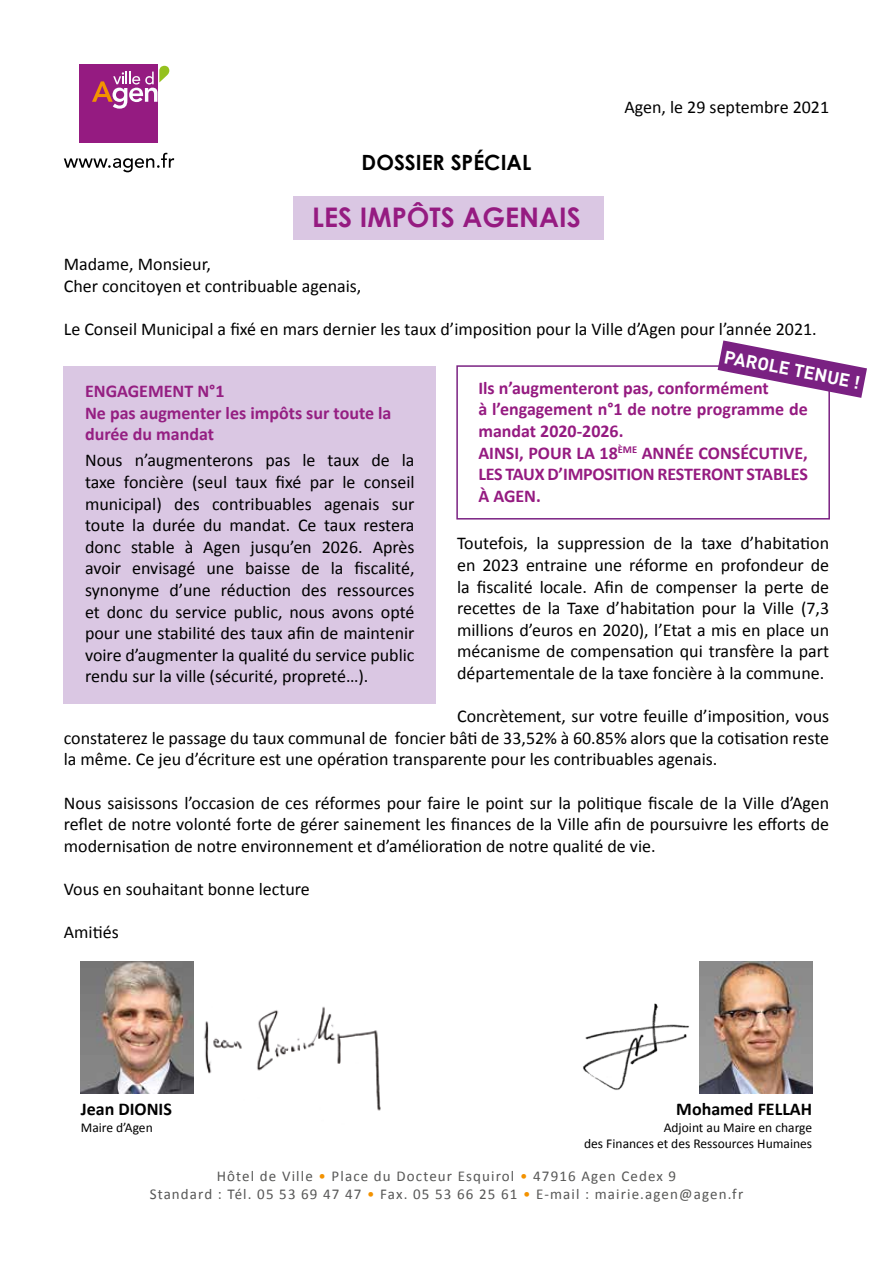
<style>
.page{position:relative;width:893px;height:1263px;background:#fff}
.page>*{position:absolute;margin:0;border:0;box-sizing:border-box;transform-origin:0 0}
.t1{font:700 27px "Century Gothic";color:#951b81}
.t2{font:700 21px "Century Gothic";color:#000}
.t3{font:18px/21.6px "Calibri";color:#000;text-align:justify}
.t4{font:700 18px/21.6px "Calibri";color:#951b81}
.t5{font:700 18px/21.6px "Calibri";color:#951f82}
.t6{font:700 18px "Calibri";color:#000}
.t7{font:700 18px "DIN";color:#fff}
.t8{font:15px/18px "Calibri";letter-spacing:.075em;color:#575756;text-align:center}
.t9{font:13.5px/16.2px "Calibri";color:#000;text-align:right}
.s1{color:#f39200}
</style>
<div class="page">
<div style="left:64px;top:366px;width:372px;height:337px;background:#dac7e3"></div>
<div style="left:456px;top:365px;width:374px;height:154px;border:2px solid #7a2182"></div>
<div style="left:293px;top:196px;width:311px;height:44px;background:#dac7e3"></div>
<img style="left:203px;top:1006px;width:178px;height:105px">
<img style="left:583px;top:1003px;width:106px;height:87px">
<div style="left:79px;top:64px;width:78px;height:78px;background:#951b81"></div>
<svg style="left:92px;top:66px;width:77px;height:43px"></svg>
<svg style="left:64px;top:153px;width:110px;height:19px"></svg>
<img style="left:81px;top:961px;width:113px;height:133px">
<img style="left:699px;top:961px;width:113px;height:133px">
<svg style="left:685px;top:340px;width:182px;height:78px"></svg>
<p class="t3" style="left:624px;top:96px;width:206px">Agen, le 29 septembre 2021</p>
<p class="t2" style="left:362px;top:149px;width:171px">DOSSIER SPÉCIAL</p>
<h1 class="t1" style="left:312px;top:200px;width:270px">LES IMPÔTS AGENAIS</h1>
<p class="t3" style="left:64px;top:253px;width:299px">Madame, Monsieur,<br>Cher concitoyen et contribuable agenais,</p>
<p class="t3" style="left:64px;top:318px;width:754px">Le Conseil Municipal a fixé en mars dernier les taux d’imposition pour la Ville d’Agen pour l’année 2021.</p>
<p class="t7" style="left:727px;top:345px;width:139px;rotate:11deg">PAROLE TENUE !</p>
<p class="t4" style="left:478px;top:376px;width:331px">Ils n’augmenteront pas, conformément<br>à l’engagement n°1 de notre programme de mandat 2020-2026.<br>AINSI, POUR LA 18<sup>ÈME</sup> ANNÉE CONSÉCUTIVE,<br>LES TAUX D’IMPOSITION RESTERONT STABLES<br>À AGEN.</p>
<p class="t3" style="left:457px;top:532px;width:374px">Toutefois, la suppression de la taxe d’habitation en 2023 entraine une réforme en profondeur de la fiscalité locale. Afin de compenser la perte de recettes de la Taxe d’habitation pour la Ville (7,3 millions d’euros en 2020), l’Etat a mis en place un mécanisme de compensation qui transfère la part départementale de la taxe foncière à la commune.</p>
<p class="t3" style="left:64px;top:704px;width:767px;text-indent:393px">Concrètement, sur votre feuille d’imposition, vous constaterez le passage du taux communal de foncier bâti de 33,52% à 60.85% alors que la cotisation reste la même. Ce jeu d’écriture est une opération transparente pour les contribuables agenais.</p>
<p class="t3" style="left:64px;top:791px;width:767px">Nous saisissons l’occasion de ces réformes pour faire le point sur la politique fiscale de la Ville d’Agen reflet de notre volonté forte de gérer sainement les finances de la Ville afin de poursuivre les efforts de modernisation de notre environnement et d’amélioration de notre qualité de vie.</p>
<p class="t3" style="left:64px;top:877px;width:248px">Vous en souhaitant bonne lecture</p>
<p class="t3" style="left:64px;top:920px;width:56px">Amitiés</p>
<p class="t5" style="left:85px;top:380px;width:308px">ENGAGEMENT N°1<br>Ne pas augmenter les impôts sur toute la durée du mandat</p>
<p class="t3" style="left:85px;top:449px;width:331px">Nous n’augmenterons pas le taux de la taxe foncière (seul taux fixé par le conseil municipal) des contribuables agenais sur toute la durée du mandat. Ce taux restera donc stable à Agen jusqu’en 2026. Après avoir envisagé une baisse de la fiscalité, synonyme d’une réduction des ressources et donc du service public, nous avons opté pour une stabilité des taux afin de maintenir voire d’augmenter la qualité du service public rendu sur la ville (sécurité, propreté…).</p>
<p class="t6" style="left:81px;top:1098px;width:93px">Jean DIONIS</p>
<p class="t9" style="left:81px;top:1118px;width:73px">Maire d’Agen</p>
<p class="t6" style="left:676px;top:1098px;width:137px">Mohamed FELLAH</p>
<p class="t9" style="left:584px;top:1118px;width:230px">Adjoint au Maire en charge<br>des Finances et des Ressources Humaines</p>
<p class="t8" style="left:150px;top:1166px;width:595px">Hôtel de Ville <span class="s1">•</span> Place du Docteur Esquirol <span class="s1">•</span> 47916 Agen Cedex 9<br>Standard : Tél. 05 53 69 47 47 <span class="s1">•</span> Fax. 05 53 66 25 61 <span class="s1">•</span> E-mail : mairie.agen@agen.fr</p>
</div>
